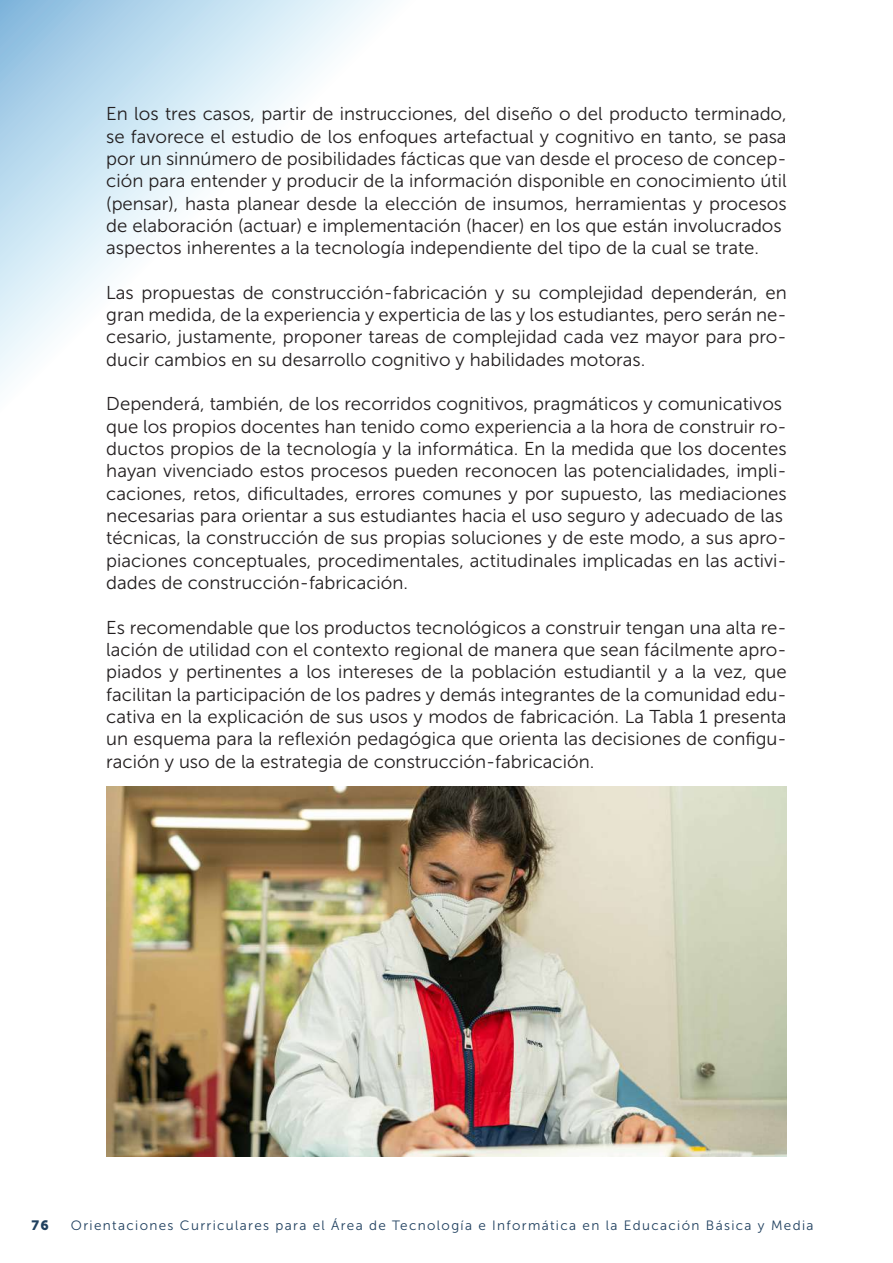
<style>
.page{position:relative;width:893px;height:1263px;background:#fff}
.page>*{position:absolute;margin:0;border:0;box-sizing:border-box;transform-origin:0 0}
.t1{font:18.6px/22.4px "Museo Sans 300";color:#231f20}
.t2{font:13.5px "Museo Sans 300";letter-spacing:.1em;color:#20405f}
.t3{font:13.5px "Museo Sans 900";color:#20405f}
</style>
<div class="page">
<svg style="left:0;top:0;width:385px;height:385px"></svg>
<img style="left:106px;top:787px;width:681px;height:370px">
<p class="t1" style="left:106px;top:103px;width:682px">En los tres casos, partir de instrucciones, del diseño o del producto terminado, se favorece el estudio de los enfoques artefactual y cognitivo en tanto, se pasa por un sinnúmero de posibilidades fácticas que van desde el proceso de concep&shy;ción para entender y producir de la información disponible en conocimiento útil (pensar), hasta planear desde la elección de insumos, herramientas y procesos de elaboración (actuar) e implementación (hacer) en los que están involucrados aspectos inherentes a la tecnología independiente del tipo de la cual se trate.</p>
<p class="t1" style="left:106px;top:281px;width:682px;text-align:justify">Las propuestas de construcción-fabricación y su complejidad dependerán, en gran medida, de la experiencia y experticia de las y los estudiantes, pero serán ne&shy;cesario, justamente, proponer tareas de complejidad cada vez mayor para pro&shy;ducir cambios en su desarrollo cognitivo y habilidades motoras.</p>
<p class="t1" style="left:106px;top:393px;width:682px">Dependerá, también, de los recorridos cognitivos, pragmáticos y comunicativos que los propios docentes han tenido como experiencia a la hora de construir ro&shy;ductos propios de la tecnología y la informática. En la medida que los docentes hayan vivenciado estos procesos pueden reconocen las potencialidades, impli&shy;caciones, retos, dificultades, errores comunes y por supuesto, las mediaciones necesarias para orientar a sus estudiantes hacia el uso seguro y adecuado de las técnicas, la construcción de sus propias soluciones y de este modo, a sus apro&shy;piaciones conceptuales, procedimentales, actitudinales implicadas en las activi&shy;dades de construcción-fabricación.</p>
<p class="t1" style="left:106px;top:616px;width:682px;text-align:justify">Es recomendable que los productos tecnológicos a construir tengan una alta re&shy;lación de utilidad con el contexto regional de manera que sean fácilmente apro&shy;piados y pertinentes a los intereses de la población estudiantil y a la vez, que facilitan la participación de los padres y demás integrantes de la comunidad edu&shy;cativa en la explicación de sus usos y modos de fabricación. La Tabla 1 presenta un esquema para la reflexión pedagógica que orienta las decisiones de configu&shy;ración y uso de la estrategia de construcción-fabricación.</p>
<p class="t3" style="left:32px;top:1217px;width:19px">76</p>
<p class="t2" style="left:71px;top:1217px;width:744px">Orientaciones Curriculares para el Área de Tecnología e Informática en la Educación Básica y Media</p>
</div>
